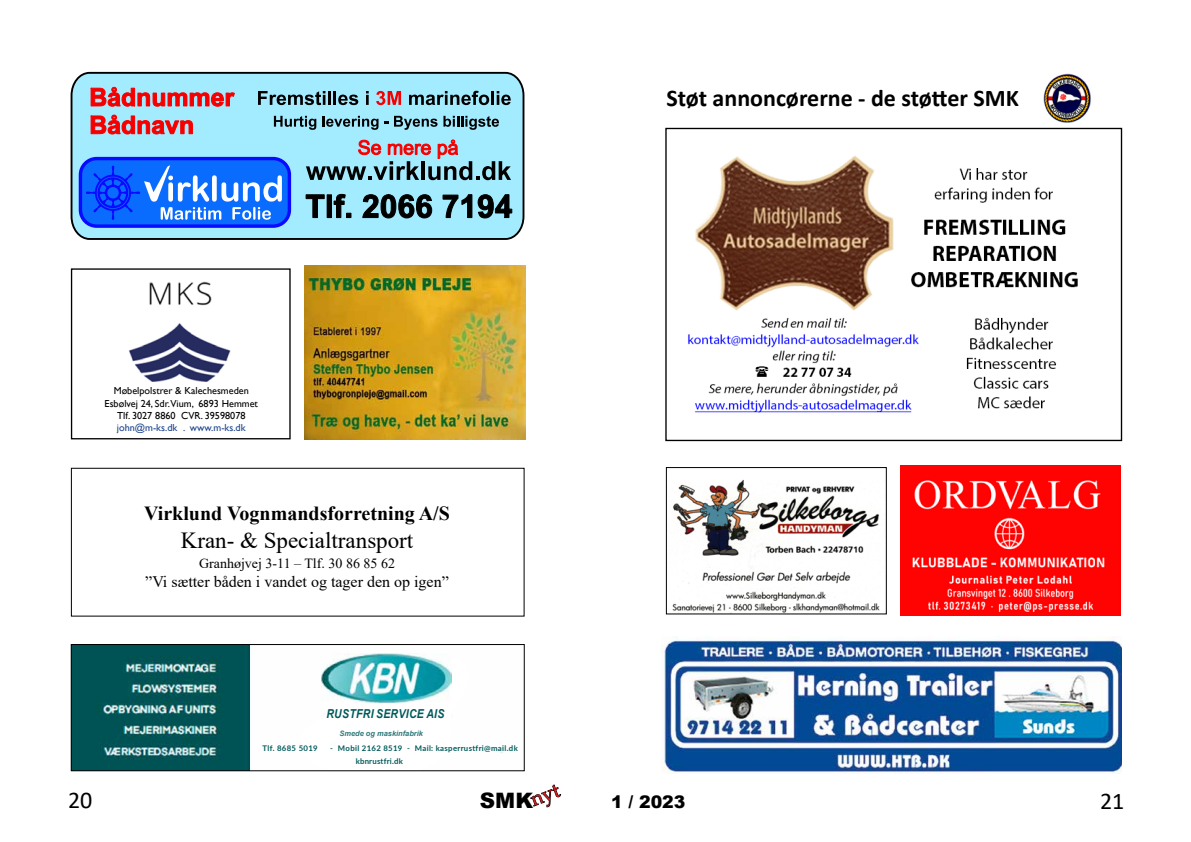
<style>
.page{position:relative;width:1191px;height:842px;background:#fff}
.page>*{position:absolute;margin:0;border:0;box-sizing:border-box;transform-origin:0 0}
.t1{font:700 24px "Calibri";color:#000}
.t2{font:24px "Calibri";color:#000}
.t3{font:23px "Times New Roman";color:#000}
.t4{font:900 21.2px "Arial";color:#000}
.t5{font:700 20px "Times New Roman";color:#000}
.t6{font:900 17.3px "Arial";color:#000}
.t7{font:16px "Times New Roman";color:#000}
.t8{font:14px "Times New Roman";color:#000}
.t9{font:italic 700 12.3px "Arial";letter-spacing:.03em;color:#00595a;scale:.85 1}
.t10{font:10.2px/12.2px "Gill Sans";color:#000;text-align:center}
.t11{font:10.2px "Gill Sans";color:#1b428c}
.t12{font:700 7.8px/13.2px "Lato";letter-spacing:.04em;color:#00595a}
.t13{font:italic 700 7.4px "Arial";color:#2e797b}
</style>
<div class="page">
<img style="left:249px;top:646px;width:254px;height:123px">
<img style="left:73px;top:646px;width:176px;height:123px">
<img style="left:322px;top:654px;width:129px;height:48px">
<div style="left:71px;top:644px;width:453px;height:127px;border:1px solid #000"></div>
<div style="left:71px;top:468px;width:453px;height:149px;border:1px solid #000"></div>
<img style="left:305px;top:266px;width:221px;height:174px">
<img style="left:129px;top:281px;width:102px;height:101px">
<div style="left:71px;top:268px;width:220px;height:171px;border:1px solid #000"></div>
<svg style="left:70px;top:71px;width:455px;height:169px;background:#4f5354"></svg>
<div style="left:72px;top:74px;width:450px;height:164px;background:#a3ecff"></div>
<svg style="left:305px;top:194px;width:20px;height:24px"></svg>
<hr style="left:327px;top:195px;width:4px;height:23px;background:#000">
<svg style="left:333px;top:194px;width:18px;height:24px"></svg>
<svg style="left:362px;top:194px;width:70px;height:24px;background:#3f5b62"></svg>
<svg style="left:442px;top:194px;width:70px;height:24px;background:#527781"></svg>
<svg style="left:91px;top:87px;width:144px;height:20px;background:#cc757e"></svg>
<svg style="left:91px;top:115px;width:102px;height:19px;background:#d06b73"></svg>
<svg style="left:306px;top:139px;width:205px;height:41px;background:#8caebc"></svg>
<svg style="left:258px;top:91px;width:67px;height:14px"></svg>
<hr style="left:328px;top:91px;width:3px;height:14px;background:#000">
<hr style="left:333px;top:91px;width:3px;height:14px;background:#000">
<svg style="left:338px;top:95px;width:20px;height:10px"></svg>
<svg style="left:366px;top:91px;width:3px;height:14px"></svg>
<svg style="left:376px;top:91px;width:25px;height:14px"></svg>
<svg style="left:409px;top:91px;width:80px;height:14px"></svg>
<hr style="left:491px;top:91px;width:3px;height:14px;background:#000">
<svg style="left:497px;top:91px;width:14px;height:14px"></svg>
<svg style="left:274px;top:116px;width:42px;height:14px"></svg>
<svg style="left:322px;top:116px;width:56px;height:14px"></svg>
<svg style="left:394px;top:116px;width:43px;height:14px"></svg>
<svg style="left:443px;top:116px;width:56px;height:14px"></svg>
<div style="left:79px;top:157px;width:212px;height:71px;border:7px solid #0a0aff;border-radius:15px"></div>
<div style="left:82px;top:160px;width:206px;height:64px;background:#0a6cff;border-radius:15px"></div>
<svg style="left:86px;top:165px;width:196px;height:55px"></svg>
<img style="left:662px;top:637px;width:459px;height:136px">
<img style="left:672px;top:480px;width:208px;height:132px">
<div style="left:666px;top:467px;width:221px;height:147px;border:1px solid #000"></div>
<img style="left:900px;top:465px;width:220px;height:150px">
<img style="left:688px;top:155px;width:390px;height:258px">
<div style="left:665px;top:128px;width:457px;height:313px;border:1px solid #000"></div>
<img style="left:1043px;top:73px;width:48px;height:49px">
<p class="t10" style="left:105px;top:385px;width:155px">Møbelpolstrer &amp; Kalechesmeden<br>Esbølvej 24, Sdr.Vium, 6893 Hemmet<br>Tlf. 3027 8860 CVR. 39598078</p>
<p class="t11" style="left:117px;top:422px;width:130px">john@m-ks.dk . www.m-ks.dk</p>
<h3 class="t5" style="left:144px;top:499px;width:307px">Virklund Vognmandsforretning A/S</h3>
<h2 class="t3" style="left:181px;top:524px;width:234px">Kran- &amp; Specialtransport</h2>
<h3 class="t8" style="left:199px;top:553px;width:197px">Granhøjvej 3-11 – Tlf. 30 86 85 62</h3>
<h3 class="t7" style="left:145px;top:570px;width:305px">”Vi sætter båden i vandet og tager den op igen”</h3>
<p class="t9" style="left:326px;top:706px;width:140px">RUSTFRI SERVICE AIS</p>
<p class="t13" style="left:339px;top:728px;width:85px">Smede og maskinfabrik</p>
<p class="t12" style="left:262px;top:742px;width:57px">Tlf. 8685 5019</p>
<p class="t12" style="left:356px;top:741px;width:164px;text-indent:-26px">- Mobil 2162 8519 - Mail: kasperrustfri@mail.dk kbnrustfri.dk</p>
<h1 class="t1" style="left:666px;top:81px;width:354px">Støt annoncørerne - de støtter SMK</h1>
<h1 class="t2" style="left:68px;top:783px;width:26px">20</h1>
<h3 class="t4" style="left:480px;top:785px;width:55px">SMK</h3>
<h3 class="t6" style="left:611px;top:789px;width:76px">1 / 2023</h3>
<h1 class="t2" style="left:1100px;top:784px;width:26px">21</h1>
</div>
